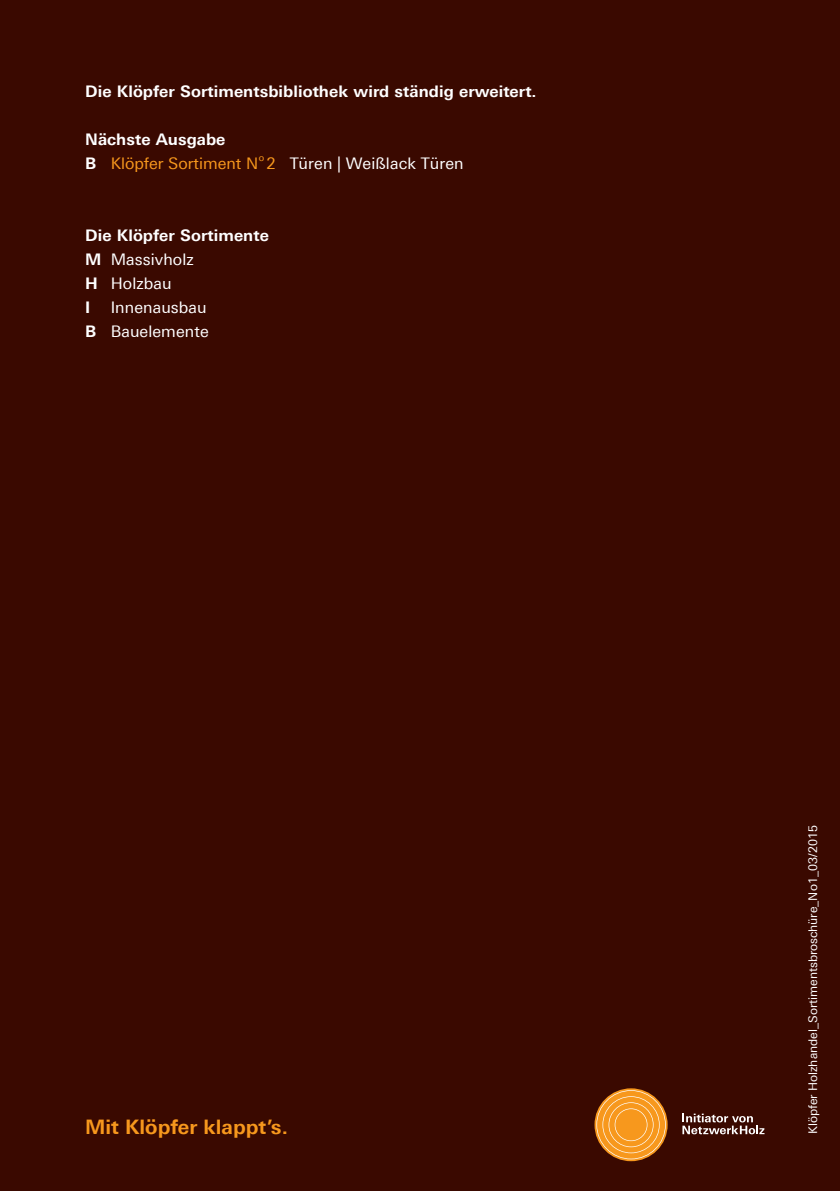
<style>
.page{position:relative;width:840px;height:1191px;background:#fff}
.page>*{position:absolute;margin:0;border:0;box-sizing:border-box;transform-origin:0 0}
.t1{font:700 20px "KMS Univers";color:#f7981d}
.t2{font:700 16px/24px "KMS Univers";letter-spacing:.005em;color:#fff}
.t3{font:16px/24px "KMS Univers";letter-spacing:.005em;color:#fff;text-align:right}
.t4{font:16px/24px "KMS Univers";color:#f7981d}
.t5{font:12px "KMS Univers";color:#fff}
.t6{font:9.4px "KMS Univers";color:#f7981d}
.s1{font-weight:700;color:#fff}
.s2{color:#f7981d}
.s3{font-weight:400}
.s4{font-weight:700}
</style>
<div class="page">
<div style="left:0;top:0;width:839px;height:1191px;background:#3a0900"></div>
<svg style="left:594px;top:1088px;width:73px;height:73px"></svg>
<svg style="left:596px;top:1090px;width:69px;height:69px;background:#db8b2c"></svg>
<svg style="left:682px;top:1113px;width:82px;height:21px"></svg>
<p class="t2" style="left:85px;top:79px;width:452px">Die Klöpfer Sortimentsbibliothek wird ständig erweitert.</p>
<p class="t4" style="left:85px;top:127px;width:174px"><span class="s1">Nächste Ausgabe<br>B</span> Klöpfer Sortiment N</p>
<p class="t6" style="left:258px;top:153px;width:7px">o</p>
<p class="t3" style="left:266px;top:151px;width:199px"><span class="s2">2</span> Türen | Weißlack Türen</p>
<p class="t2" style="left:85px;top:223px;width:185px">Die Klöpfer Sortimente<br>M <span class="s3">Massivholz<br></span>H <span class="s3">Holzbau<br></span>I</p>
<p class="t3" style="left:85px;top:295px;width:125px">Innenausbau<br><span class="s4">B</span> Bauelemente</p>
<p class="t1" style="left:85px;top:1115px;width:204px">Mit Klöpfer klappt’s.</p>
<p class="t5" style="left:805px;top:1134px;width:311px;rotate:-90deg">Klöpfer Holzhandel_Sortimentsbroschüre_No1_03/2015</p>
</div>
